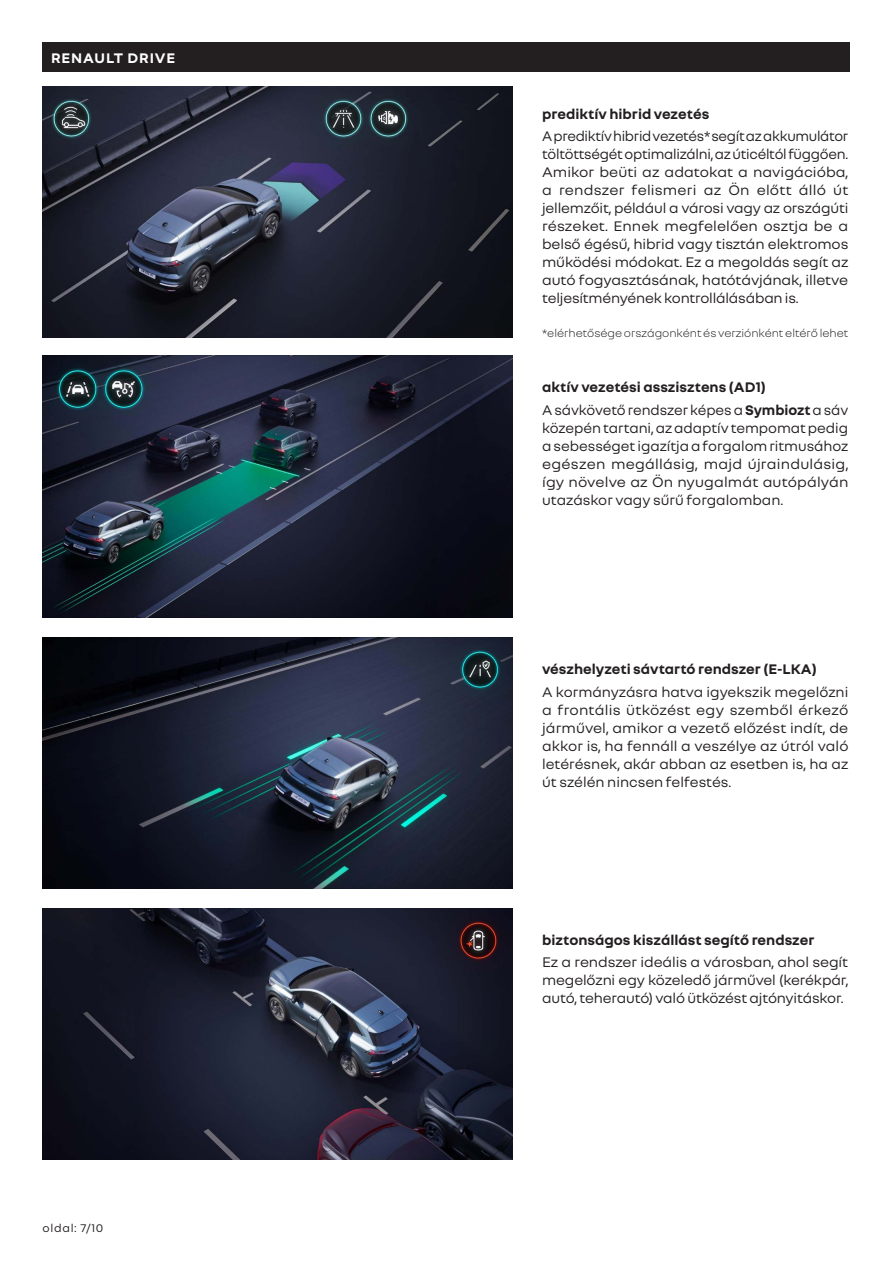
<style>
.page{position:relative;width:893px;height:1263px;background:#fff}
.page>*{position:absolute;margin:0;border:0;box-sizing:border-box;transform-origin:0 0}
.t1{font:15px/18px "Nouvel R";letter-spacing:-.01em;color:#231f20;text-align:justify}
.t2{font:700 15px "Nouvel R";color:#231f20}
.titulek{font:700 15px "Nouvel R";letter-spacing:.06em;color:#fff}
.t3{font:300 12px "Nouvel R";color:#231f20}
.t4{font:12px "Nouvel R";letter-spacing:.06em;color:#231f20}
.s1{font-weight:700}
</style>
<div class="page">
<div style="left:43px;top:43px;width:807px;height:29px;background:#231f20"></div>
<img style="left:43px;top:86px;width:469px;height:251px">
<img style="left:43px;top:355px;width:469px;height:262px">
<img style="left:43px;top:637px;width:469px;height:251px">
<img style="left:43px;top:908px;width:469px;height:251px">
<p class="titulek" style="left:51px;top:48px;width:126px">RENAULT DRIVE</p>
<p class="t4" style="left:43px;top:1220px;width:62px">oldal: 7/10</p>
<p class="t2" style="left:542px;top:104px;width:169px">prediktív hibrid vezetés</p>
<p class="t1" style="left:542px;top:126px;width:308px">A prediktív hibrid vezetés* segít az akkumulátor töltöttségét optimalizálni, az úticéltól függően.<br>Amikor beüti az adatokat a navigációba, a rendszer felismeri az Ön előtt álló út jellemzőit, például a városi vagy az országúti részeket. Ennek megfelelően osztja be a belső égésű, hibrid vagy tisztán elektromos működési módokat. Ez a megoldás segít az autó fogyasztásának, hatótávjának, illetve teljesítményének kontrollálásában is.</p>
<p class="t3" style="left:542px;top:326px;width:308px">*elérhetősége országonként és verziónként eltérő lehet</p>
<p class="t2" style="left:542px;top:378px;width:225px">aktív vezetési asszisztens (AD1)</p>
<p class="t1" style="left:542px;top:400px;width:308px">A sávkövető rendszer képes a <span class="s1">Symbiozt</span> a sáv közepén tartani, az adaptív tempomat pedig a sebességet igazítja a forgalom ritmusához egészen megállásig, majd újraindulásig, így növelve az Ön nyugalmát autópályán utazáskor vagy sűrű forgalomban.</p>
<p class="t2" style="left:542px;top:660px;width:276px">vészhelyzeti sávtartó rendszer (E-LKA)</p>
<p class="t1" style="left:542px;top:682px;width:308px">A kormányzásra hatva igyekszik megelőzni a frontális ütközést egy szemből érkező járművel, amikor a vezető előzést indít, de akkor is, ha fennáll a veszélye az útról való letérésnek, akár abban az esetben is, ha az út szélén nincsen felfestés.</p>
<p class="t2" style="left:542px;top:930px;width:274px">biztonságos kiszállást segítő rendszer</p>
<p class="t1" style="left:542px;top:952px;width:308px">Ez a rendszer ideális a városban, ahol segít megelőzni egy közeledő járművel (kerékpár, autó, teherautó) való ütközést ajtónyitáskor.</p>
</div>
